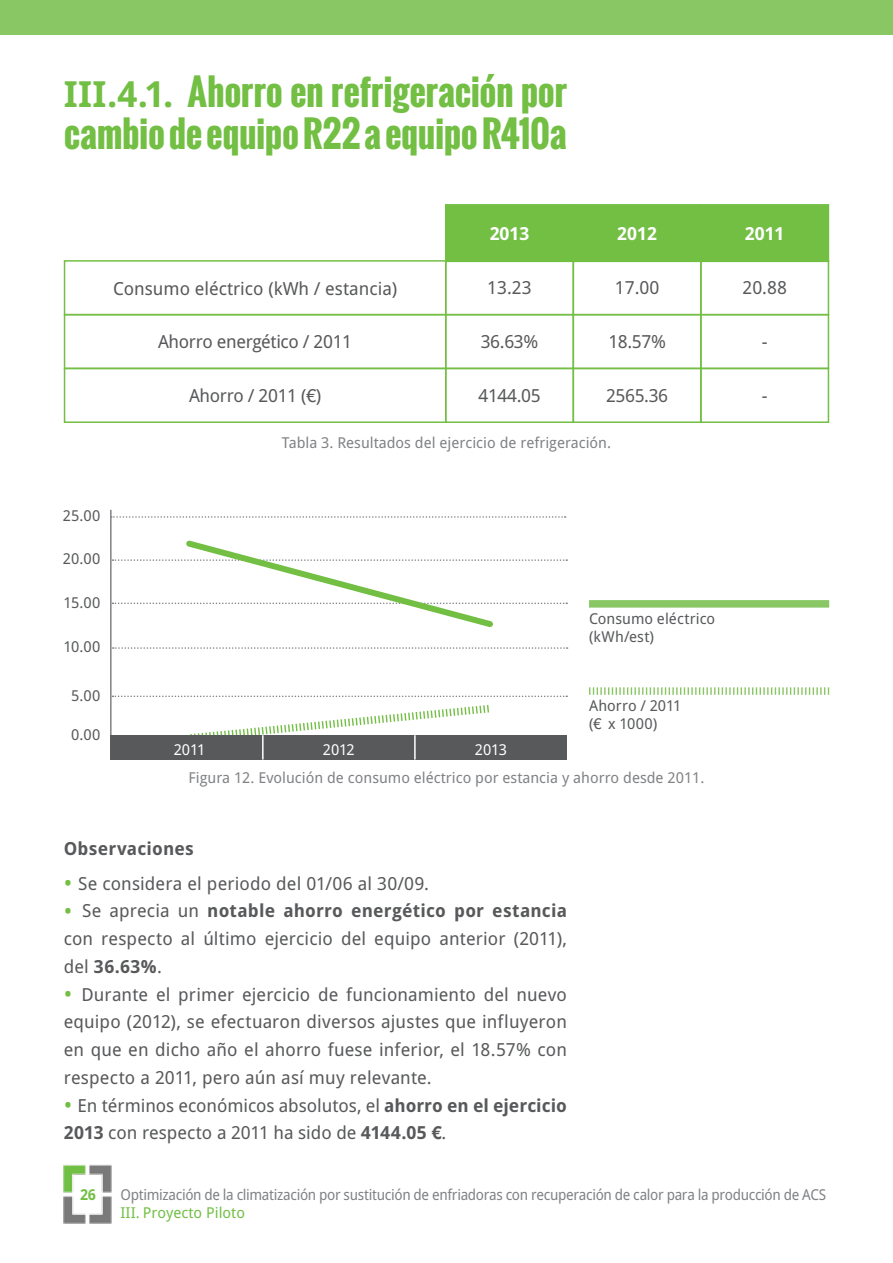
<style>
.page{position:relative;width:893px;height:1263px;background:#fff}
.page>*{position:absolute;margin:0;border:0;box-sizing:border-box;transform-origin:0 0}
.t1{font:700 36px/42px "Oswald";letter-spacing:-.015em;color:#72bf44}
.t2{font:18px/27.8px "Droid Sans";color:#58595b;text-align:justify}
.t3{font:18px "Droid Sans";letter-spacing:-.02em;color:#58595b}
.t4{font:700 18px "Droid Sans";letter-spacing:.01em;color:#58595b}
.t5{font:700 18px "Droid Sans";color:#fff}
.t6{font:15px "Droid Sans";letter-spacing:-.01em;color:#808285}
.t7{font:15px "Droid Sans";letter-spacing:-.01em;color:#808285;scale:.95 1}
.t8{font:15px/18px "Droid Sans";letter-spacing:.005em;color:#58595b}
.t9{font:15px "Droid Sans";color:#72bf44}
.t10{font:15px "Droid Sans";letter-spacing:-.01em;color:#fff}
.t11{font:700 15px "Droid Sans";color:#72bf44}
.s1{font-family:"Droid Sans"}
.s2{font-family:"Helvetica Neue LT Pro"}
.s3{font-size:22.5px;color:#72bf44}
.s4{font-weight:700}
.s5{font-family:"Helvetica Neue LT Pro";font-weight:700}
</style>
<div class="page">
<div style="left:0;top:0;width:893px;height:35px;background:#89c765"></div>
<img style="left:64px;top:1164px;width:48px;height:60px">
<div style="left:573px;top:260px;width:129px;height:55px;border:2px solid #72bf44"></div>
<div style="left:445px;top:260px;width:129px;height:55px;border:2px solid #72bf44"></div>
<div style="left:64px;top:260px;width:382px;height:55px;border:2px solid #72bf44"></div>
<div style="left:700px;top:314px;width:129px;height:55px;border:2px solid #72bf44"></div>
<div style="left:700px;top:368px;width:129px;height:55px;border:2px solid #72bf44"></div>
<div style="left:573px;top:314px;width:129px;height:55px;border:2px solid #72bf44"></div>
<div style="left:573px;top:368px;width:129px;height:55px;border:2px solid #72bf44"></div>
<div style="left:445px;top:314px;width:129px;height:55px;border:2px solid #72bf44"></div>
<div style="left:445px;top:368px;width:129px;height:55px;border:2px solid #72bf44"></div>
<div style="left:64px;top:314px;width:382px;height:55px;border:2px solid #72bf44"></div>
<div style="left:64px;top:368px;width:382px;height:55px;border:2px solid #72bf44"></div>
<div style="left:701px;top:205px;width:127px;height:56px;background:#72bf44"></div>
<div style="left:700px;top:204px;width:129px;height:58px;border:2px solid #72bf44"></div>
<div style="left:573px;top:205px;width:128px;height:56px;background:#72bf44"></div>
<div style="left:573px;top:204px;width:129px;height:58px;border:2px solid #72bf44"></div>
<div style="left:446px;top:205px;width:127px;height:56px;background:#72bf44"></div>
<div style="left:445px;top:204px;width:129px;height:58px;border:2px solid #72bf44"></div>
<svg style="left:112px;top:695px;width:455px;height:2px"></svg>
<svg style="left:113px;top:647px;width:455px;height:2px"></svg>
<svg style="left:112px;top:516px;width:454px;height:2px"></svg>
<hr style="left:110px;top:510px;width:2px;height:225px;background:#808285">
<svg style="left:112px;top:540px;width:455px;height:87px"></svg>
<svg style="left:190px;top:705px;width:299px;height:30px"></svg>
<div style="left:110px;top:735px;width:457px;height:24px;background:#58595b"></div>
<hr style="left:262px;top:735px;width:2px;height:24px;background:#fff">
<hr style="left:414px;top:735px;width:2px;height:24px;background:#fff">
<div style="left:589px;top:600px;width:240px;height:8px;background:#89c765"></div>
<svg style="left:589px;top:687px;width:240px;height:8px"></svg>
<h1 class="t1" style="left:64px;top:71px;width:505px"><span class="s1">III.4.1.</span> Ahorro en refrigeración por cambio de equipo R22 a equipo R410a</h1>
<p class="t5" style="left:490px;top:223px;width:41px">2013</p>
<p class="t5" style="left:617px;top:223px;width:41px">2012</p>
<p class="t5" style="left:745px;top:223px;width:41px">2011</p>
<p class="t2" style="left:113px;top:275px;width:286px">Consumo eléctrico (kWh / estancia)</p>
<p class="t2" style="left:487px;top:274px;width:46px">13.23</p>
<p class="t2" style="left:615px;top:274px;width:46px">17.00</p>
<p class="t2" style="left:742px;top:274px;width:46px">20.88</p>
<p class="t3" style="left:158px;top:332px;width:196px">Ahorro energético / 2011</p>
<p class="t3" style="left:189px;top:385px;width:134px">Ahorro / 2011 (<span class="s2">€</span>)</p>
<p class="t2" style="left:481px;top:328px;width:59px">36.63%</p>
<p class="t2" style="left:478px;top:382px;width:64px">4144.05</p>
<p class="t2" style="left:608px;top:328px;width:59px">18.57%</p>
<p class="t2" style="left:606px;top:382px;width:64px">2565.36</p>
<p class="t8" style="left:63px;top:507px;width:39px">25.00</p>
<p class="t8" style="left:63px;top:550px;width:39px">20.00</p>
<p class="t8" style="left:64px;top:593px;width:38px">15.00</p>
<p class="t8" style="left:63px;top:638px;width:38px">10.00</p>
<p class="t8" style="left:71px;top:686px;width:31px">5.00</p>
<p class="t8" style="left:71px;top:725px;width:31px">0.00</p>
<p class="t6" style="left:282px;top:434px;width:331px">Tabla 3. Resultados del ejercicio de refrigeración.</p>
<p class="t8" style="left:589px;top:610px;width:128px">Consumo eléctrico (kWh/est)</p>
<p class="t10" style="left:174px;top:741px;width:33px">2011</p>
<p class="t10" style="left:323px;top:741px;width:33px">2012</p>
<p class="t10" style="left:475px;top:741px;width:33px">2013</p>
<p class="t8" style="left:589px;top:697px;width:94px">Ahorro / 2011 (<span class="s2">€</span> x 1000)</p>
<p class="t6" style="left:188px;top:769px;width:518px">Figura 12. Evolución de consumo eléctrico por estancia y ahorro desde 2011.</p>
<p class="t4" style="left:64px;top:838px;width:132px">Observaciones</p>
<p class="t2" style="left:64px;top:869px;width:367px"><span class="s3">•</span> Se considera el periodo del 01/06 al 30/09.</p>
<p class="t2" style="left:64px;top:897px;width:505px"><span class="s3">•</span> Se aprecia un <span class="s4">notable ahorro energético por estancia </span>con respecto al último ejercicio del equipo anterior (2011), del <span class="s4">36.63%</span>.</p>
<p class="t2" style="left:64px;top:980px;width:505px"><span class="s3">•</span> Durante el primer ejercicio de funcionamiento del nuevo equipo (2012), se efectuaron diversos ajustes que influyeron en que en dicho año el ahorro fuese inferior, el 18.57% con respecto a 2011, pero aún así muy relevante.</p>
<p class="t2" style="left:64px;top:1091px;width:505px"><span class="s3">•</span> En términos económicos absolutos, el <span class="s4">ahorro en el ejercicio<br>2013</span> con respecto a 2011 ha sido de <span class="s4">4144.05</span> <span class="s5">€</span>.</p>
<p class="t2" style="left:762px;top:328px;width:7px">-</p>
<p class="t2" style="left:762px;top:382px;width:7px">-</p>
<p class="t11" style="left:80px;top:1186px;width:17px">26</p>
<p class="t7" style="left:121px;top:1186px;width:744px">Optimización de la climatización por sustitución de enfriadoras con recuperación de calor para la producción de ACS</p>
<p class="t9" style="left:121px;top:1204px;width:126px">III. Proyecto Piloto</p>
</div>
